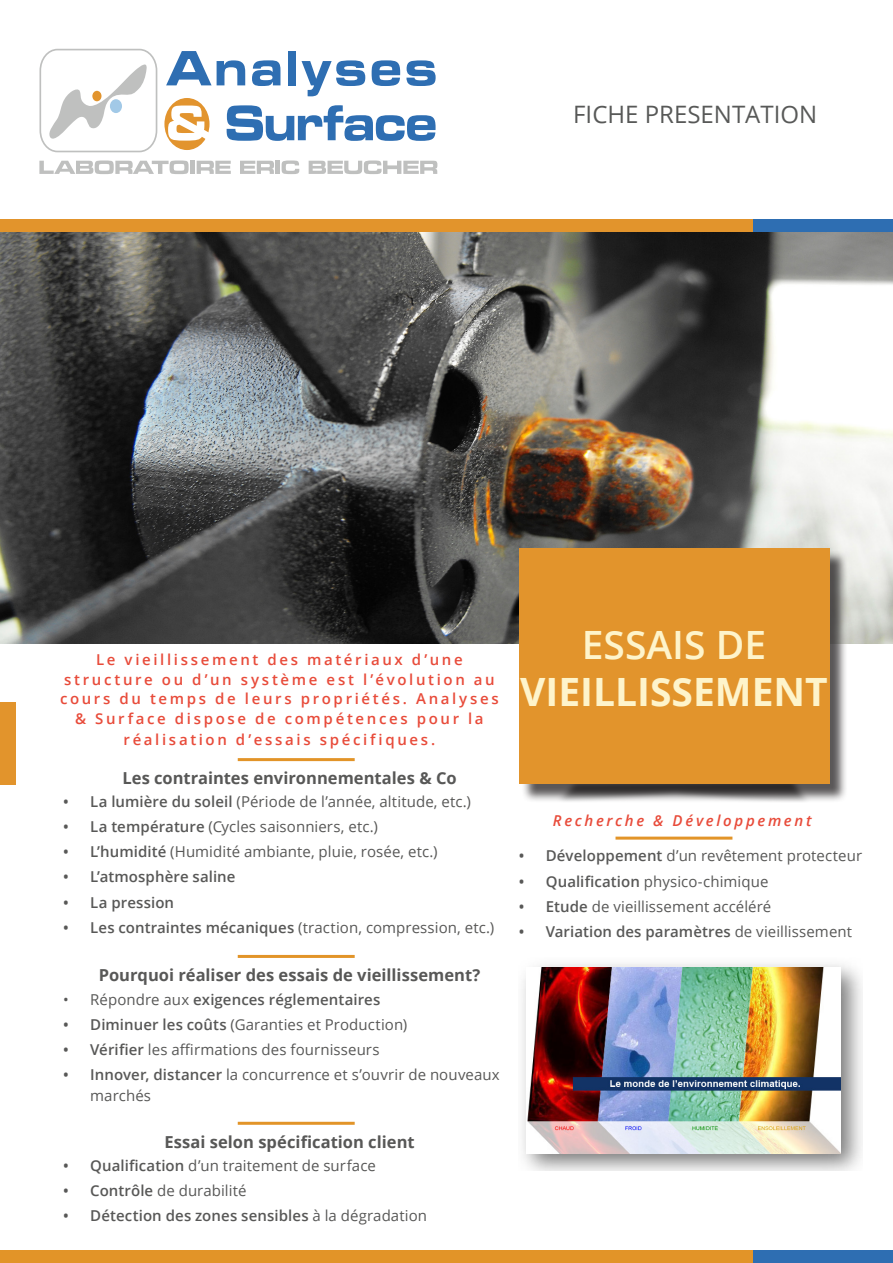
<style>
.page{position:relative;width:893px;height:1263px;background:#fff}
.page>*{position:absolute;margin:0;border:0;box-sizing:border-box;transform-origin:0 0}
.t1{font:700 39px "Open Sans";color:#fef4cb}
.t2{font:600 39px "Open Sans";color:#fef4cb}
.t3{font:24px "Open Sans";color:#585958}
.Box_-_Title{font:700 16.5px "Open Sans";color:#585857}
.t4{font:15px/21px "Open Sans";letter-spacing:.005em;color:#585857}
.URL{font:600 15px/19.5px "Open Sans";letter-spacing:.175em;color:#e84b3a;text-align:center}
.t5{font:600 15px "Open Sans";letter-spacing:.005em;color:#585857}
.URL-2{font:italic 600 15px "Open Sans";letter-spacing:.175em;color:#e84b3a}
.s1{font-weight:600}
.s2{font-weight:400}
</style>
<div class="page">
<img style="left:0;top:231px;width:893px;height:412px">
<div style="left:829px;top:219px;width:64px;height:12px;background:#2e6eb2"></div>
<div style="left:753px;top:219px;width:76px;height:12px;background:#2e6eb2"></div>
<div style="left:0;top:219px;width:753px;height:12px;background:#e2942c"></div>
<svg style="left:39px;top:48px;width:119px;height:105px"></svg>
<svg style="left:164px;top:98px;width:46px;height:52px"></svg>
<svg style="left:166px;top:51px;width:79px;height:34px"></svg>
<svg style="left:252px;top:60px;width:28px;height:26px"></svg>
<div style="left:288px;top:51px;width:8px;height:34px;background:#2e6eb2"></div>
<svg style="left:302px;top:60px;width:63px;height:36px"></svg>
<svg style="left:372px;top:60px;width:28px;height:26px"></svg>
<svg style="left:406px;top:60px;width:30px;height:26px"></svg>
<svg style="left:168px;top:106px;width:42px;height:35px"></svg>
<svg style="left:227px;top:105px;width:209px;height:36px"></svg>
<svg style="left:39px;top:160px;width:150px;height:14px"></svg>
<div style="left:190px;top:161px;width:5px;height:13px;background:#bfc0bf"></div>
<svg style="left:197px;top:161px;width:34px;height:13px"></svg>
<svg style="left:240px;top:161px;width:34px;height:13px"></svg>
<div style="left:275px;top:161px;width:5px;height:13px;background:#bfc0bf"></div>
<svg style="left:282px;top:160px;width:17px;height:14px"></svg>
<svg style="left:309px;top:160px;width:128px;height:14px"></svg>
<div style="left:521px;top:551px;width:327px;height:251px;background:#231f20;opacity:.75"></div>
<div style="left:519px;top:548px;width:310px;height:236px;background:#e2942c"></div>
<div style="left:829px;top:1250px;width:64px;height:13px;background:#2e6eb2"></div>
<div style="left:753px;top:1250px;width:76px;height:13px;background:#2e6eb2"></div>
<div style="left:0;top:1250px;width:753px;height:13px;background:#e29428"></div>
<img style="left:522px;top:964px;width:340px;height:207px">
<img style="left:526px;top:968px;width:314px;height:185px">
<div style="left:0;top:702px;width:15px;height:82px;background:#e2942c"></div>
<hr style="left:238px;top:758px;width:117px;height:3px;background:#e29428">
<hr style="left:238px;top:955px;width:117px;height:3px;background:#e29428">
<hr style="left:615px;top:837px;width:117px;height:3px;background:#e29428">
<hr style="left:238px;top:1122px;width:117px;height:3px;background:#e29428">
<p class="t3" style="left:573px;top:97px;width:245px">FICHE PRESENTATION</p>
<p class="URL" style="left:60px;top:650px;width:440px">Le vieillissement des matériaux d’une structure ou d’un système est l’évolution au cours du temps de leurs propriétés. Analyses &amp; Surface dispose de compétences pour la</p>
<p class="URL" style="left:124px;top:729px;width:313px">réalisation d’essais spécifiques.</p>
<p class="Box_-_Title" style="left:122px;top:766px;width:336px">Les contraintes environnementales &amp; Co</p>
<p class="t4" style="left:63px;top:790px;width:409px"><span class="s1">• La lumière du soleil</span> (Période de l’année, altitude, etc.)</p>
<p class="t4" style="left:63px;top:815px;width:316px"><span class="s1">• La température</span> (Cycles saisonniers, etc.)</p>
<p class="t4" style="left:63px;top:841px;width:376px"><span class="s1">• L’humidité</span> (Humidité ambiante, pluie, rosée, etc.)</p>
<p class="t5" style="left:63px;top:867px;width:174px">• L’atmosphère saline</p>
<p class="t5" style="left:63px;top:892px;width:112px">• La pression</p>
<p class="t4" style="left:63px;top:916px;width:432px"><span class="s1">• Les contraintes mécaniques</span> (traction, compression, etc.)</p>
<p class="Box_-_Title" style="left:99px;top:964px;width:383px">Pourquoi réaliser des essais de vieillissement?</p>
<p class="t5" style="left:63px;top:989px;width:319px"><span class="s2">• Répondre aux</span> exigences réglementaires</p>
<p class="t4" style="left:63px;top:1013px;width:345px"><span class="s1">• Diminuer les coûts</span> (Garanties et Production)</p>
<p class="t4" style="left:63px;top:1039px;width:318px"><span class="s1">• Vérifier</span> les affirmations des fournisseurs</p>
<p class="t4" style="left:90px;top:1064px;width:411px;text-indent:-27px"><span class="s1">• Innover, distancer</span> la concurrence et s’ouvrir de nouveaux marchés</p>
<p class="Box_-_Title" style="left:164px;top:1130px;width:252px">Essai selon spécification client</p>
<p class="t4" style="left:63px;top:1154px;width:314px"><span class="s1">• Qualification</span> d’un traitement de surface</p>
<p class="t4" style="left:63px;top:1180px;width:185px"><span class="s1">• Contrôle</span> de durabilité</p>
<p class="t5" style="left:63px;top:1206px;width:365px">• Détection des zones sensibles <span class="s2">à la dégradation</span></p>
<p class="t2" style="left:582px;top:618px;width:186px">ESSAIS DE</p>
<p class="t1" style="left:520px;top:664px;width:309px">VIEILLISSEMENT</p>
<p class="URL-2" style="left:553px;top:810px;width:260px">Recherche &amp; Développement</p>
<p class="t4" style="left:519px;top:845px;width:345px"><span class="s1">• Développement</span> d’un revêtement protecteur</p>
<p class="t4" style="left:519px;top:870px;width:251px"><span class="s1">• Qualification</span> physico-chimique</p>
<p class="t4" style="left:519px;top:895px;width:254px"><span class="s1">• Etude</span> de vieillissement accéléré</p>
<p class="t5" style="left:519px;top:921px;width:335px">• Variation des paramètres <span class="s2">de vieillissement</span></p>
</div>
